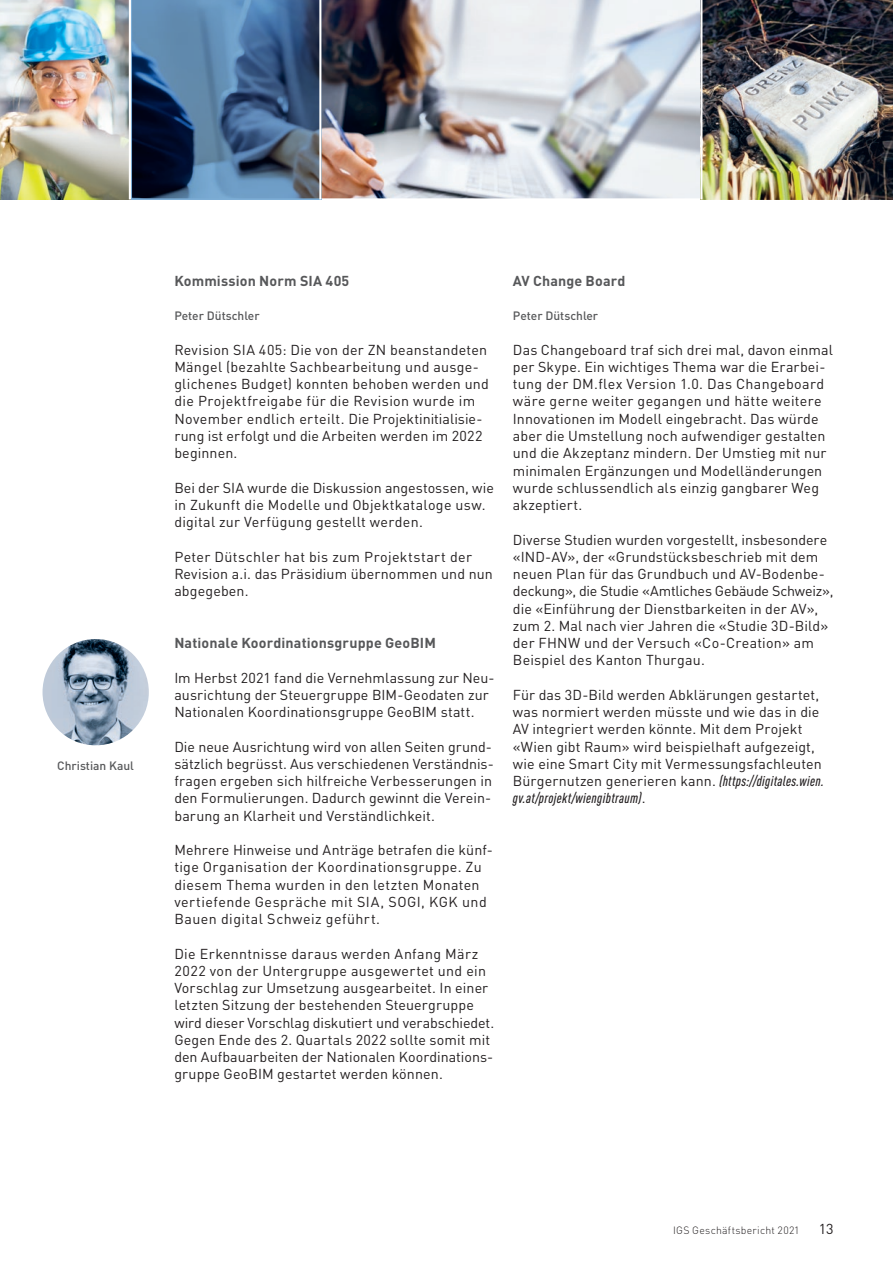
<style>
.page{position:relative;width:893px;height:1263px;background:#fff}
.page>*{position:absolute;margin:0;border:0;box-sizing:border-box;transform-origin:0 0}
.t1{font:14.25px/17.2px "DIN";letter-spacing:.01em;color:#231f20}
.t2{font:700 14.25px "DIN";letter-spacing:.01em;color:#57585a}
.t3{font:italic 500 condensed 14.25px "DINOT";letter-spacing:.025em;color:#231f20}
.t4{font:500 12px "DIN";color:#57585a}
.t5{font:300 10.5px "DIN";letter-spacing:.025em;color:#231f20}
.s1{font-family:"DINOT";font-weight:500;font-style:italic;font-stretch:condensed}
.s2{font-family:"DIN";font-weight:400;font-style:normal;font-stretch:normal}
</style>
<div class="page">
<img style="left:43px;top:639px;width:106px;height:106px;border-radius:53px">
<img style="left:0;top:0;width:129px;height:199px">
<img style="left:129px;top:0;width:576px;height:200px">
<img style="left:702px;top:0;width:191px;height:199px">
<svg style="left:131px;top:0;width:188px;height:199px;background:#436287"></svg>
<hr style="left:129px;top:0;width:2px;height:199px;background:#fff">
<hr style="left:700px;top:0;width:2px;height:199px;background:#fff">
<hr style="left:319px;top:0;width:2px;height:199px;background:#fff">
<p class="t4" style="left:57px;top:758px;width:78px">Christian Kaul</p>
<p class="t2" style="left:174px;top:271px;width:177px">Kommission Norm SIA 405</p>
<p class="t4" style="left:174px;top:308px;width:87px">Peter Dütschler</p>
<p class="t1" style="left:174px;top:341px;width:316px">Revision SIA 405: Die von der ZN beanstandeten Mängel (bezahlte Sachbearbeitung und ausge&shy;glichenes Budget) konnten behoben werden und die Projektfreigabe für die Revision wurde im November endlich erteilt. Die Projektinitialisie&shy;rung ist erfolgt und die Arbeiten werden im 2022 beginnen.</p>
<p class="t1" style="left:174px;top:479px;width:321px">Bei der SIA wurde die Diskussion angestossen, wie in Zukunft die Modelle und Objektkataloge usw. digital zur Verfügung gestellt werden.</p>
<p class="t1" style="left:174px;top:548px;width:320px">Peter Dütschler hat bis zum Projektstart der<br>Revision a.i. das Präsidium übernommen und nun abgegeben.</p>
<p class="t2" style="left:174px;top:634px;width:263px">Nationale Koordinationsgruppe GeoBIM</p>
<p class="t1" style="left:174px;top:668px;width:322px">Im Herbst 2021 fand die Vernehmlassung zur Neu&shy;ausrichtung der Steuergruppe BIM-Geodaten zur<br>Nationalen Koordinationsgruppe GeoBIM statt.</p>
<p class="t1" style="left:174px;top:737px;width:321px">Die neue Ausrichtung wird von allen Seiten grund&shy;sätzlich begrüsst. Aus verschiedenen Verständnis&shy;fragen ergeben sich hilfreiche Verbesserungen in den Formulierungen. Dadurch gewinnt die Verein&shy;barung an Klarheit und Verständlichkeit.</p>
<p class="t1" style="left:174px;top:841px;width:320px">Mehrere Hinweise und Anträge betrafen die künf&shy;tige Organisation der Koordinationsgruppe. Zu diesem Thema wurden in den letzten Monaten vertiefende Gespräche mit SIA, SOGI, KGK und Bauen digital Schweiz geführt.</p>
<p class="t1" style="left:174px;top:945px;width:321px">Die Erkenntnisse daraus werden Anfang März 2022 von der Untergruppe ausgewertet und ein Vorschlag zur Umsetzung ausgearbeitet. In einer letzten Sitzung der bestehenden Steuergruppe wird dieser Vorschlag diskutiert und verabschiedet.<br>Gegen Ende des 2. Quartals 2022 sollte somit mit den Aufbauarbeiten der Nationalen Koordinations&shy;gruppe GeoBIM gestartet werden können.</p>
<p class="t2" style="left:513px;top:271px;width:114px">AV Change Board</p>
<p class="t4" style="left:513px;top:308px;width:87px">Peter Dütschler</p>
<p class="t1" style="left:513px;top:341px;width:322px">Das Changeboard traf sich drei mal, davon einmal per Skype. Ein wichtiges Thema war die Erarbei&shy;tung der DM.flex Version 1.0. Das Changeboard wäre gerne weiter gegangen und hätte weitere Innovationen im Modell eingebracht. Das würde aber die Umstellung noch aufwendiger gestalten und die Akzeptanz mindern. Der Umstieg mit nur minimalen Ergänzungen und Modelländerungen wurde schlussendlich als einzig gangbarer Weg akzeptiert.</p>
<p class="t1" style="left:513px;top:530px;width:322px">Diverse Studien wurden vorgestellt, insbesondere «IND-AV», der «Grundstücksbeschrieb mit dem neuen Plan für das Grundbuch und AV-Bodenbe&shy;deckung», die Studie «Amtliches Gebäude Schweiz», die «Einführung der Dienstbarkeiten in der AV», zum 2. Mal nach vier Jahren die «Studie 3D-Bild» der FHNW und der Versuch «Co-Creation» am Beispiel des Kanton Thurgau.</p>
<p class="t1" style="left:513px;top:686px;width:313px">Für das 3D-Bild werden Abklärungen gestartet, was normiert werden müsste und wie das in die AV integriert werden könnte. Mit dem Projekt «Wien gibt Raum» wird beispielhaft aufgezeigt, wie eine Smart City mit Vermessungsfachleuten Bürgernutzen generieren kann. <span class="s1">(https://digitales.wien.</span></p>
<p class="t3" style="left:513px;top:790px;width:134px">gv.at/projekt/wiengibtraum)<span class="s2">.</span></p>
<p class="t5" style="left:673px;top:1224px;width:128px">IGS Geschäftsbericht 2021</p>
<p class="t1" style="left:819px;top:1220px;width:16px">13</p>
</div>
